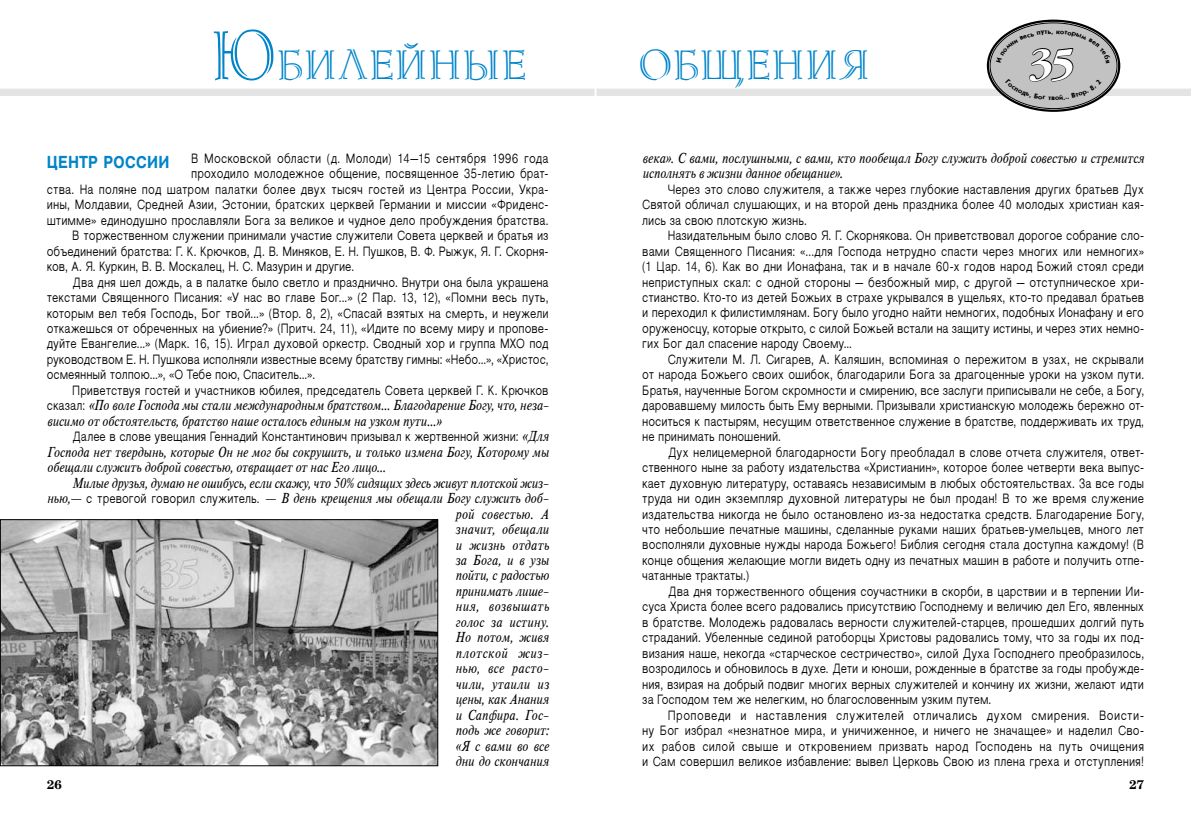
<style>
.page{position:relative;width:1191px;height:830px;background:#fff}
.page>*{position:absolute;margin:0;border:0;box-sizing:border-box;transform-origin:0 0}
.t1{font:700 43.5px "Garamod";color:#fff}
.t2{font:40.5px "Lidia";letter-spacing:-.02em;color:#0084ca}
.t3{font:15px/15.5px "Helvetika";color:#000;text-align:justify;scale:.85 1}
.t4{font:15px/15.5px "Roman RU Italic";letter-spacing:.005em;color:#000;scale:.85 1}
.t5{font:700 12.6px "Shkolnaya";color:#000}
.t6{font:700 7.5px "Jurnalnaya Rubl";color:#000}
.s1{font-size:67.5px}
.s2{font-weight:700;font-size:18px;color:#0084ca}
.s3{font-family:"Helvetika"}
.s4{font-family:"Roman RU Italic"}
</style>
<div class="page">
<div style="left:0;top:89px;width:594px;height:6px;background:#e4e4e4"></div>
<img style="left:2px;top:521px;width:434px;height:242px">
<div style="left:0;top:519px;width:438px;height:246px;border:1px solid #000"></div>
<div style="left:597px;top:89px;width:593px;height:6px;background:#e4e4e4"></div>
<div style="left:986px;top:20px;width:134px;height:92px;border:2px solid #000;border-radius:50%"></div>
<svg style="left:990px;top:23px;width:127px;height:86px"></svg>
<svg style="left:996px;top:30px;width:114px;height:70px;background:#b2b2b2"></svg>
<h2 class="t2" style="left:210px;top:43px;width:318px"><span class="s1">Ю</span>БИЛЕЙНЫЕ</h2>
<p class="t3" style="left:47px;top:151px;width:592px"><span class="s2">ЦЕНТР РОССИИ</span> В Московской области (д. Молоди) 14—15 сентября 1996 года</p>
<p class="t3" style="left:191px;top:166px;width:422px">проходило молодежное общение, посвященное 35-летию брат-</p>
<p class="t3" style="left:47px;top:182px;width:592px">ства. На поляне под шатром палатки более двух тысяч гостей из Центра России, Укра-</p>
<p class="t3" style="left:47px;top:197px;width:592px">ины, Молдавии, Средней Азии, Эстонии, братских церквей Германии и миссии «Фриденс-</p>
<p class="t3" style="left:47px;top:212px;width:592px">штимме» единодушно прославляли Бога за великое и чудное дело пробуждения братства.</p>
<p class="t3" style="left:72px;top:228px;width:562px">В торжественном служении принимали участие служители Совета церквей и братья из</p>
<p class="t3" style="left:47px;top:243px;width:592px">объединений братства: Г. К. Крючков, Д. В. Миняков, Е. Н. Пушков, В. Ф. Рыжук, Я. Г. Скорня-</p>
<p class="t3" style="left:47px;top:259px;width:363px">ков, А. Я. Куркин, В. В. Москалец, Н. С. Мазурин и другие.</p>
<p class="t3" style="left:72px;top:274px;width:562px">Два дня шел дождь, а в палатке было светло и празднично. Внутри она была украшена</p>
<p class="t3" style="left:47px;top:290px;width:592px">текстами Священного Писания: «У нас во главе Бог...» (2 Пар. 13, 12), «Помни весь путь,</p>
<p class="t3" style="left:47px;top:305px;width:592px">которым вел тебя Господь, Бог твой...» (Втор. 8, 2), «Спасай взятых на смерть, и неужели</p>
<p class="t3" style="left:47px;top:321px;width:592px">откажешься от обреченных на убиение?» (Притч. 24, 11), «Идите по всему миру и пропове-</p>
<p class="t3" style="left:47px;top:336px;width:592px">дуйте Евангелие...» (Марк. 16, 15). Играл духовой оркестр. Сводный хор и группа МХО под</p>
<p class="t3" style="left:47px;top:352px;width:592px">руководством Е. Н. Пушкова исполняли известные всему братству гимны: «Небо...», «Христос,</p>
<p class="t3" style="left:47px;top:367px;width:317px">осмеянный толпою...», «О Тебе пою, Спаситель...».</p>
<p class="t3" style="left:72px;top:382px;width:562px">Приветствуя гостей и участников юбилея, председатель Совета церквей Г. К. Крючков</p>
<p class="t4" style="left:47px;top:398px;width:592px"><span class="s3">сказал:</span> «По воле Господа мы стали международным братством... Благодарение Богу, что, неза&shy;висимо от обстоятельств, братство наше осталось единым на узком пути...»</p>
<p class="t3" style="left:72px;top:429px;width:562px">Далее в слове увещания Геннадий Константинович призывал к жертвенной жизни: <span class="s4">«Для</span></p>
<p class="t4" style="left:47px;top:444px;width:592px">Господа нет твердынь, которые Он не мог бы сокрушить, и только измена Богу, Которому мы обещали служить доброй совестью, отвращает от нас Его лицо...</p>
<p class="t4" style="left:47px;top:475px;width:592px;text-align:right">Милые друзья, думаю не ошибусь, если скажу, что 50% сидящих здесь живут плотской жиз&shy;нью,— <span class="s3">с тревогой говорил служитель.</span> — В день крещения мы обещали Богу служить доб&shy;рой совестью. А<br>значит, обещали<br>и жизнь отдать<br>за Бога, и в узы<br>пойти, с радостью<br>принимать лише-<br>ния, возвышать<br>голос за истину.<br>Но потом, живя<br>плотской жиз-<br>нью, все расто-<br>чили, утаили из<br>цены, как Анания<br>и Сапфира. Гос-<br>подь же говорит:<br>«Я с вами во все<br>дни до скончания</p>
<h2 class="t2" style="left:638px;top:43px;width:234px">ОБЩЕНИЯ</h2>
<p class="t6" style="left:1051px;top:28px;width:3px">,</p>
<h1 class="t1" style="left:1028px;top:41px;width:51px">35</h1>
<p class="t6" style="left:1051px;top:94px;width:5px">в</p>
<p class="t4" style="left:642px;top:150px;width:592px">века». С вами, послушными, с вами, кто пообещал Богу служить доброй совестью и стремится исполнять в жизни данное обещание».</p>
<p class="t3" style="left:642px;top:182px;width:592px;text-indent:26px">Через это слово служителя, а также через глубокие наставления других братьев Дух Святой обличал слушающих, и на второй день праздника более 40 молодых христиан кая&shy;лись за свою плотскую жизнь.</p>
<p class="t3" style="left:642px;top:228px;width:592px;text-indent:26px">Назидательным было слово Я. Г. Скорнякова. Он приветствовал дорогое собрание сло&shy;вами Священного Писания: «...для Господа нетрудно спасти через многих или немногих» (1 Цар. 14, 6). Как во дни Ионафана, так и в начале 60-х годов народ Божий стоял среди неприступных скал: с одной стороны — безбожный мир, с другой — отступническое хри&shy;стианство. Кто-то из детей Божьих в страхе укрывался в ущельях, кто-то предавал братьев и переходил к филистимлянам. Богу было угодно найти немногих, подобных Ионафану и его оруженосцу, которые открыто, с силой Божьей встали на защиту истины, и через этих немно&shy;гих Бог дал спасение народу Своему...</p>
<p class="t3" style="left:642px;top:351px;width:592px;text-indent:26px">Служители М. Л. Сигарев, А. Каляшин, вспоминая о пережитом в узах, не скрывали от народа Божьего своих ошибок, благодарили Бога за драгоценные уроки на узком пути.<br>Братья, наученные Богом скромности и смирению, все заслуги приписывали не себе, а Богу, даровавшему милость быть Ему верными. Призывали христианскую молодежь бережно от&shy;носиться к пастырям, несущим ответственное служение в братстве, поддерживать их труд, не принимать поношений.</p>
<p class="t3" style="left:642px;top:444px;width:592px;text-indent:26px">Дух нелицемерной благодарности Богу преобладал в слове отчета служителя, ответ&shy;ственного ныне за работу издательства «Христианин», которое более четверти века выпус&shy;кает духовную литературу, оставаясь независимым в любых обстоятельствах. За все годы труда ни один экземпляр духовной литературы не был продан! В то же время служение издательства никогда не было остановлено из-за недостатка средств. Благодарение Богу, что небольшие печатные машины, сделанные руками наших братьев-умельцев, много лет восполняли духовные нужды народа Божьего! Библия сегодня стала доступна каждому! (В конце общения желающие могли видеть одну из печатных машин в работе и получить отпе&shy;чатанные трактаты.)</p>
<p class="t3" style="left:642px;top:583px;width:592px;text-indent:26px">Два дня торжественного общения соучастники в скорби, в царствии и в терпении Ии&shy;суса Христа более всего радовались присутствию Господнему и величию дел Его, явленных в братстве. Молодежь радовалась верности служителей-старцев, прошедших долгий путь страданий. Убеленные сединой ратоборцы Христовы радовались тому, что за годы их под&shy;визания наше, некогда «старческое сестричество», силой Духа Господнего преобразилось, возродилось и обновилось в духе. Дети и юноши, рожденные в братстве за годы пробужде&shy;ния, взирая на добрый подвиг многих верных служителей и кончину их жизни, желают идти за Господом тем же нелегким, но благословенным узким путем.</p>
<p class="t3" style="left:642px;top:707px;width:592px;text-indent:26px">Проповеди и наставления служителей отличались духом смирения. Воисти&shy;ну Бог избрал «незнатное мира, и уничиженное, и ничего не значащее» и наделил Сво&shy;их рабов силой свыше и откровением призвать народ Господень на путь очищения и Сам совершил великое избавление: вывел Церковь Свою из плена греха и отступления!</p>
<p class="t5" style="left:47px;top:777px;width:9px">26</p>
<p class="t5" style="left:1129px;top:777px;width:9px">27</p>
</div>
